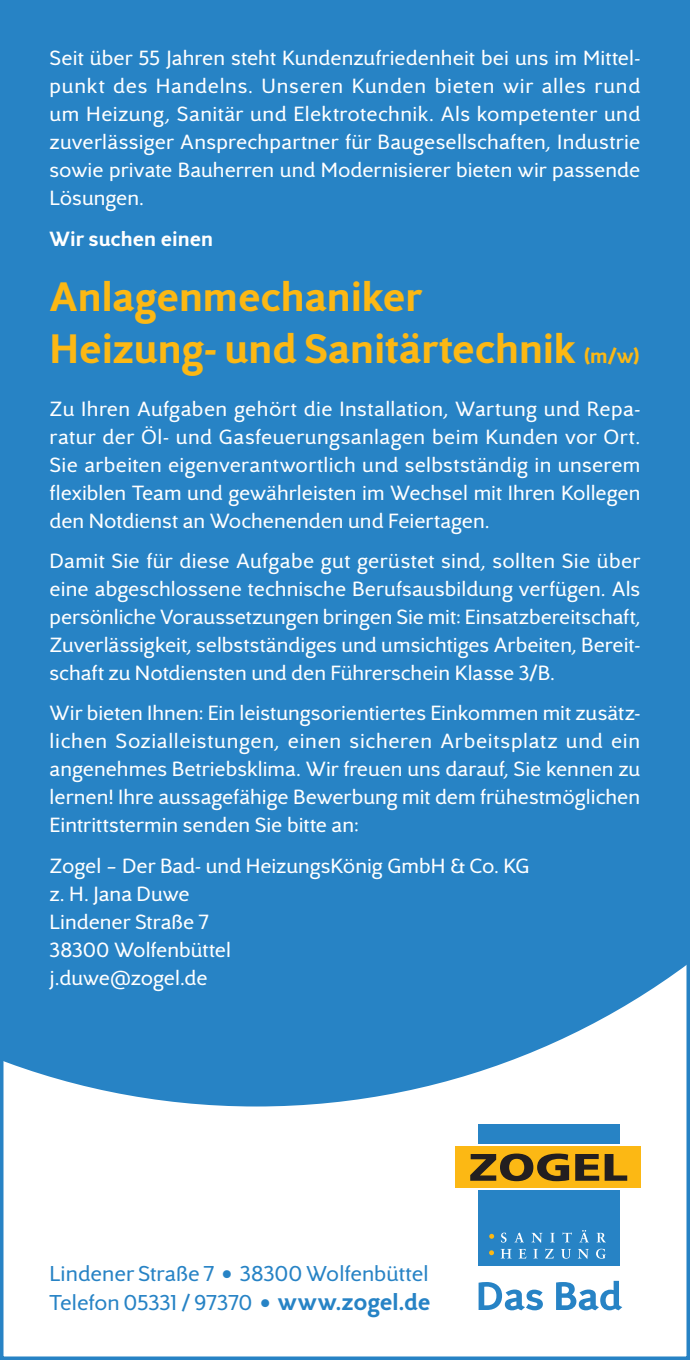
<style>
.page{position:relative;width:690px;height:1360px;background:#fff}
.page>*{position:absolute;margin:0;border:0;box-sizing:border-box;transform-origin:0 0}
.Jobangebot{font:600 42px/52.5px "Rosemary Samuels";color:#fcb814}
.t1{font:21.88px "Rosemary Samuels";color:#2783c5}
.Lauftext{font:21px/28px "Rosemary Samuels";color:#fff;text-align:justify}
.Lauftext-2{font:600 21px "Rosemary Samuels";color:#fff}
.s1{font-size:21px}
.s2{font-size:17.15px}
.s3{font-weight:600;font-size:23.62px}
</style>
<div class="page">
<div style="left:5px;top:5px;width:680px;height:1101px;background:#2783c5"></div>
<div style="left:0;top:0;width:690px;height:1359px;border:4px solid #2783c5"></div>
<div style="left:478px;top:1124px;width:141px;height:19px;background:#2783c5"></div>
<div style="left:478px;top:1190px;width:141px;height:75px;background:#2783c5"></div>
<div style="left:454px;top:1146px;width:186px;height:41px;background:#fcb814"></div>
<svg style="left:470px;top:1153px;width:99px;height:28px"></svg>
<svg style="left:575px;top:1154px;width:52px;height:26px"></svg>
<svg style="left:501px;top:1232px;width:5px;height:10px"></svg>
<svg style="left:515px;top:1232px;width:9px;height:10px"></svg>
<svg style="left:531px;top:1232px;width:11px;height:10px"></svg>
<svg style="left:550px;top:1232px;width:4px;height:10px"></svg>
<svg style="left:562px;top:1232px;width:9px;height:10px"></svg>
<svg style="left:580px;top:1230px;width:8px;height:12px"></svg>
<svg style="left:596px;top:1232px;width:9px;height:10px"></svg>
<svg style="left:500px;top:1248px;width:11px;height:10px"></svg>
<svg style="left:518px;top:1248px;width:8px;height:10px"></svg>
<svg style="left:533px;top:1248px;width:4px;height:10px"></svg>
<svg style="left:545px;top:1248px;width:9px;height:10px"></svg>
<svg style="left:561px;top:1248px;width:10px;height:10px"></svg>
<svg style="left:578px;top:1249px;width:10px;height:9px"></svg>
<svg style="left:596px;top:1248px;width:9px;height:10px"></svg>
<svg style="left:489px;top:1233px;width:5px;height:5px"></svg>
<svg style="left:489px;top:1250px;width:5px;height:5px"></svg>
<svg style="left:478px;top:1282px;width:65px;height:28px"></svg>
<svg style="left:556px;top:1280px;width:66px;height:30px"></svg>
<p class="Lauftext" style="left:50px;top:45px;width:592px">Seit über 55 Jahren steht Kundenzufriedenheit bei uns im Mittel&shy;punkt des Handelns. Unseren Kunden bieten wir alles rund um Heizung, Sanitär und Elektrotechnik. Als kompetenter und zuverlässiger Ansprechpartner für Baugesellschaften, Industrie sowie private Bauherren und Modernisierer bieten wir passende Lösungen.</p>
<p class="Lauftext-2" style="left:50px;top:226px;width:165px">Wir suchen einen</p>
<p class="Jobangebot" style="left:50px;top:271px;width:592px">Anlagenmechaniker<br>Heizung- und Sanitärtechnik <span class="s1">(m/w)</span></p>
<p class="Lauftext" style="left:50px;top:395px;width:592px">Zu Ihren Aufgaben gehört die Installation, Wartung und Repa&shy;ratur der Öl- und Gasfeuerungsanlagen beim Kunden vor Ort.<br>Sie arbeiten eigenverantwortlich und selbstständig in unserem flexiblen Team und gewährleisten im Wechsel mit Ihren Kollegen den Notdienst an Wochenenden und Feiertagen.</p>
<p class="Lauftext" style="left:50px;top:547px;width:592px">Damit Sie für diese Aufgabe gut gerüstet sind, sollten Sie über eine abgeschlossene technische Berufsausbildung verfügen. Als persönliche Voraussetzungen bringen Sie mit: Einsatzbereitschaft, Zuverlässigkeit, selbstständiges und umsichtiges Arbeiten, Bereit&shy;schaft zu Notdiensten und den Führerschein Klasse 3/B.</p>
<p class="Lauftext" style="left:50px;top:699px;width:592px">Wir bieten Ihnen: Ein leistungsorientiertes Einkommen mit zusätz&shy;lichen Sozialleistungen, einen sicheren Arbeitsplatz und ein angenehmes Betriebsklima. Wir freuen uns darauf, Sie kennen zu lernen! Ihre aussagefähige Bewerbung mit dem frühestmöglichen Eintrittstermin senden Sie bitte an:</p>
<p class="Lauftext" style="left:50px;top:852px;width:481px;text-align:left">Zogel – Der Bad- und HeizungsKönig GmbH &amp; Co. KG z. H. Jana Duwe<br>Lindener Straße 7<br>38300 Wolfenbüttel<br>j.duwe@zogel.de</p>
<p class="t1" style="left:50px;top:1260px;width:380px">Lindener Straße 7 <span class="s2">•</span> 38300 Wolfenbüttel</p>
<p class="t1" style="left:50px;top:1290px;width:382px">Telefon 05331 / 97370 <span class="s2">•</span> <span class="s3">www.zogel.de</span></p>
</div>
